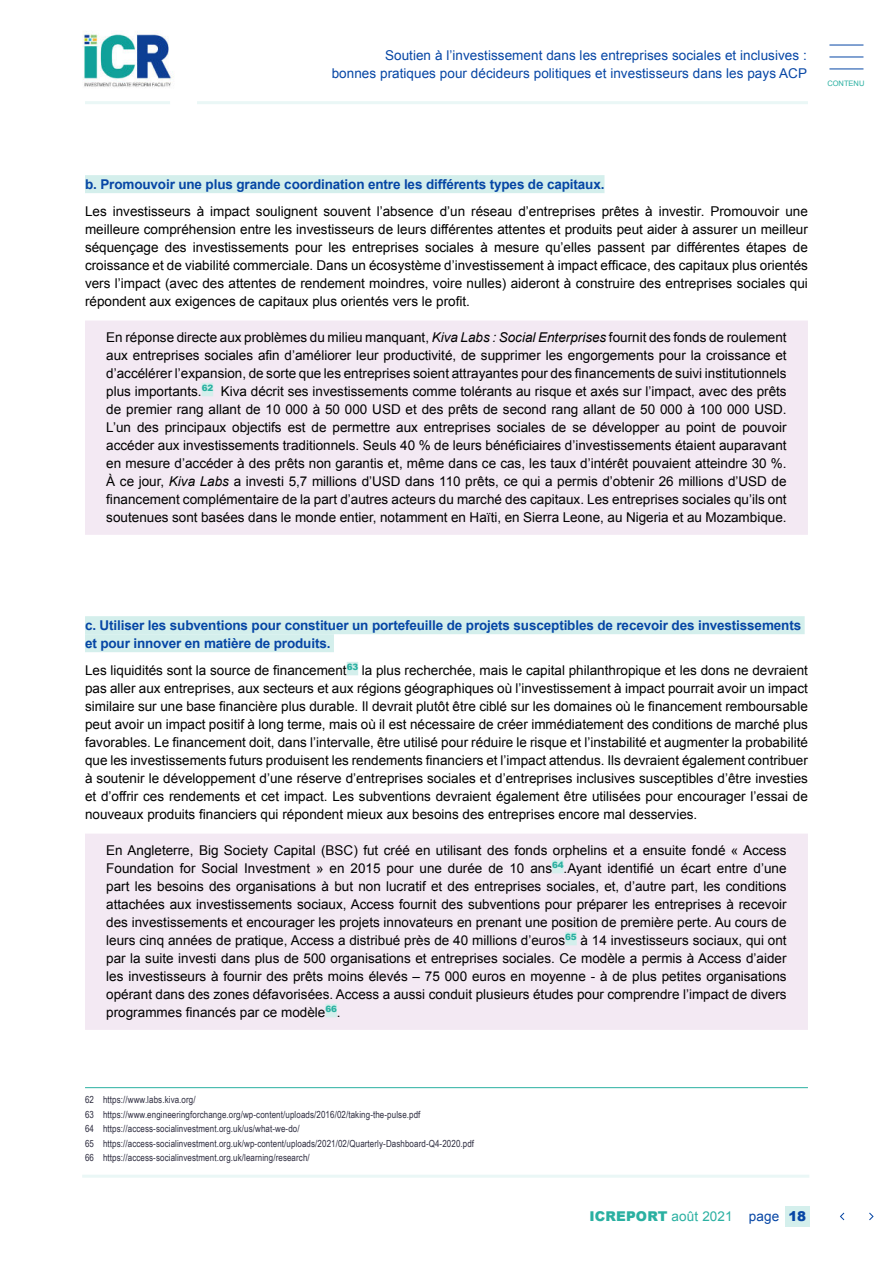
<style>
.page{position:relative;width:893px;height:1263px;background:#fff}
.page>*{position:absolute;margin:0;border:0;box-sizing:border-box;transform-origin:0 0}
.t1{font:13.5px/18px "Arial";color:#000;text-align:justify}
.t2{font:700 13.5px/18px "Arial";letter-spacing:-.01em;color:#0646a5}
.t3{font:13.5px/18px "Arial";letter-spacing:.005em;color:#0646a5;text-align:right}
.t4{font:900 13.5px "Arial";letter-spacing:.01em;color:#2ab0a1}
.t5{font:9.75px/14.4px "Arial Narrow";letter-spacing:.01em;color:#2f2e41}
.t6{font:7.5px "Arial";color:#2ab0a1}
.s1{font-style:italic}
.s2{font-weight:400}
.s3{font-weight:400;color:#0646a5}
.s4{color:#0646a5}
</style>
<div class="page">
<img style="left:82px;top:31px;width:91px;height:57px">
<hr style="left:197px;top:101px;width:611px;height:3px;background:#eaf7f6">
<hr style="left:82px;top:1175px;width:727px;height:3px;background:#eaf7f6">
<hr style="left:85px;top:101px;width:85px;height:3px;background:#eaf7f6">
<hr style="left:829px;top:69px;width:34px;height:1px;background:#0646a5">
<hr style="left:829px;top:45px;width:34px;height:1px;background:#0646a5">
<hr style="left:829px;top:57px;width:34px;height:1px;background:#0646a5">
<div style="left:785px;top:1206px;width:24px;height:20px;background:#d4efec"></div>
<svg style="left:840px;top:1213px;width:33px;height:7px"></svg>
<div style="left:85px;top:175px;width:519px;height:18px;background:#d4efec"></div>
<div style="left:85px;top:321px;width:723px;height:214px;background:#f3e9f3"></div>
<div style="left:202px;top:383px;width:11px;height:13px;background:#d4efec"></div>
<hr style="left:85px;top:1087px;width:723px;height:1px;background:#2ab0a1">
<div style="left:85px;top:616px;width:720px;height:18px;background:#d4efec"></div>
<div style="left:85px;top:634px;width:249px;height:18px;background:#d4efec"></div>
<div style="left:347px;top:662px;width:11px;height:13px;background:#d4efec"></div>
<div style="left:85px;top:834px;width:723px;height:196px;background:#f3e9f3"></div>
<div style="left:552px;top:860px;width:12px;height:13px;background:#d4efec"></div>
<div style="left:565px;top:932px;width:12px;height:13px;background:#d4efec"></div>
<div style="left:325px;top:1004px;width:12px;height:13px;background:#d4efec"></div>
<p class="t3" style="left:332px;top:48px;width:477px">Soutien à l’investissement dans les entreprises sociales et inclusives :<br>bonnes pratiques pour décideurs politiques et investisseurs dans les pays ACP</p>
<p class="t6" style="left:827px;top:80px;width:39px">CONTENU</p>
<p class="t2" style="left:85px;top:176px;width:521px">b. Promouvoir une plus grande coordination entre les différents types de capitaux.</p>
<p class="t1" style="left:85px;top:202px;width:724px">Les investisseurs à impact soulignent souvent l’absence d’un réseau d’entreprises prêtes à investir. Promouvoir une meilleure compréhension entre les investisseurs de leurs différentes attentes et produits peut aider à assurer un meilleur séquençage des investissements pour les entreprises sociales à mesure qu’elles passent par différentes étapes de croissance et de viabilité commerciale. Dans un écosystème d’investissement à impact efficace, des capitaux plus orientés vers l’impact (avec des attentes de rendement moindres, voire nulles) aideront à construire des entreprises sociales qui répondent aux exigences de capitaux plus orientés vers le profit.</p>
<p class="t1" style="left:106px;top:328px;width:682px">En réponse directe aux problèmes du milieu manquant, <span class="s1">Kiva Labs : Social Enterprises</span> fournit des fonds de roulement aux entreprises sociales afin d’améliorer leur productivité, de supprimer les engorgements pour la croissance et d’accélérer l’expansion, de sorte que les entreprises soient attrayantes pour des financements de suivi institutionnels plus importants.<sup>62</sup> Kiva décrit ses investissements comme tolérants au risque et axés sur l’impact, avec des prêts de premier rang allant de 10 000 à 50 000 USD et des prêts de second rang allant de 50 000 à 100 000 USD.<br>L’un des principaux objectifs est de permettre aux entreprises sociales de se développer au point de pouvoir accéder aux investissements traditionnels. Seuls 40 % de leurs bénéficiaires d’investissements étaient auparavant en mesure d’accéder à des prêts non garantis et, même dans ce cas, les taux d’intérêt pouvaient atteindre 30 %.<br>À ce jour, <span class="s1">Kiva Labs</span> a investi 5,7 millions d’USD dans 110 prêts, ce qui a permis d’obtenir 26 millions d’USD de financement complémentaire de la part d’autres acteurs du marché des capitaux. Les entreprises sociales qu’ils ont soutenues sont basées dans le monde entier, notamment en Haïti, en Sierra Leone, au Nigeria et au Mozambique.</p>
<p class="t2" style="left:85px;top:617px;width:718px">c. Utiliser les subventions pour constituer un portefeuille de projets susceptibles de recevoir des investissements et pour innover en matière de produits.</p>
<p class="t1" style="left:85px;top:661px;width:724px">Les liquidités sont la source de financement<sup>63</sup> la plus recherchée, mais le capital philanthropique et les dons ne devraient pas aller aux entreprises, aux secteurs et aux régions géographiques où l’investissement à impact pourrait avoir un impact similaire sur une base financière plus durable. Il devrait plutôt être ciblé sur les domaines où le financement remboursable peut avoir un impact positif à long terme, mais où il est nécessaire de créer immédiatement des conditions de marché plus favorables. Le financement doit, dans l’intervalle, être utilisé pour réduire le risque et l’instabilité et augmenter la probabilité que les investissements futurs produisent les rendements financiers et l’impact attendus. Ils devraient également contribuer à soutenir le développement d’une réserve d’entreprises sociales et d’entreprises inclusives susceptibles d’être investies et d’offrir ces rendements et cet impact. Les subventions devraient également être utilisées pour encourager l’essai de nouveaux produits financiers qui répondent mieux aux besoins des entreprises encore mal desservies.</p>
<p class="t1" style="left:106px;top:841px;width:682px">En Angleterre, Big Society Capital (BSC) fut créé en utilisant des fonds orphelins et a ensuite fondé « Access Foundation for Social Investment » en 2015 pour une durée de 10 ans<sup>64</sup>.Ayant identifié un écart entre d’une part les besoins des organisations à but non lucratif et des entreprises sociales, et, d’autre part, les conditions attachées aux investissements sociaux, Access fournit des subventions pour préparer les entreprises à recevoir des investissements et encourager les projets innovateurs en prenant une position de première perte. Au cours de leurs cinq années de pratique, Access a distribué près de 40 millions d’euros<sup>65</sup> à 14 investisseurs sociaux, qui ont par la suite investi dans plus de 500 organisations et entreprises sociales. Ce modèle a permis à Access d’aider les investisseurs à fournir des prêts moins élevés – 75 000 euros en moyenne - à de plus petites organisations opérant dans des zones défavorisées. Access a aussi conduit plusieurs études pour comprendre l’impact de divers programmes financés par ce modèle<sup>66</sup>.</p>
<p class="t5" style="left:85px;top:1092px;width:391px">62 https://www.labs.kiva.org/<br>63 https://www.engineeringforchange.org/wp-content/uploads/2016/02/taking-the-pulse.pdf<br>64 https://access-socialinvestment.org.uk/us/what-we-do/<br>65 https://access-socialinvestment.org.uk/wp-content/uploads/2021/02/Quarterly-Dashboard-Q4-2020.pdf 66 https://access-socialinvestment.org.uk/learning/research/</p>
<p class="t4" style="left:589px;top:1208px;width:218px">ICREPORT <span class="s2">août 2021</span> <span class="s3">page</span> <span class="s4">18</span></p>
</div>
